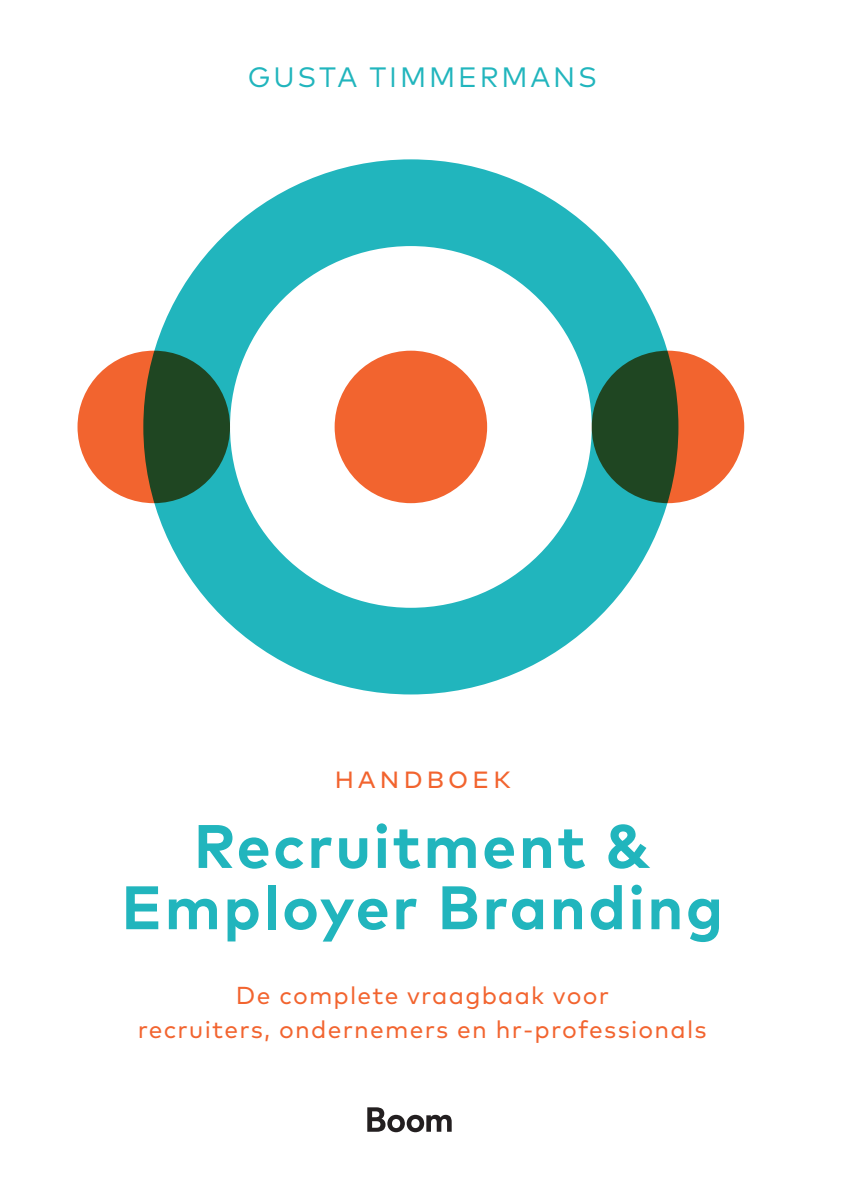
<style>
.page{position:relative;width:847px;height:1183px;background:#fff}
.page>*{position:absolute;margin:0;border:0;box-sizing:border-box;transform-origin:0 0}
.t1{font:700 61.25px/61.2px "Mark Pro";letter-spacing:.04em;color:#21b5bd;text-align:center}
.t2{font:31.5px "Mark Pro";letter-spacing:.1em;color:#f2642f}
.t3{font:28px "Mark Pro";letter-spacing:.1em;color:#21b5bd}
.t4{font:24.5px/33.2px "Mark Pro";letter-spacing:.05em;color:#f2642f;text-align:center}
</style>
<div class="page">
<div style="left:143px;top:159px;width:535px;height:535px;background:#21b5bd;border-radius:50%"></div>
<div style="left:230px;top:246px;width:361px;height:361px;background:#fff;border-radius:50%"></div>
<div style="left:334px;top:351px;width:153px;height:152px;background:#f2642f;border-radius:50%"></div>
<svg style="left:591px;top:351px;width:153px;height:152px;background:#7b5328"></svg>
<svg style="left:77px;top:351px;width:153px;height:152px;background:#7d5428"></svg>
<svg style="left:367px;top:1107px;width:84px;height:25px"></svg>
<p class="t3" style="left:248px;top:56px;width:350px">GUSTA TIMMERMANS</p>
<p class="t2" style="left:334px;top:753px;width:178px">handboek</p>
<h1 class="t1" style="left:121px;top:810px;width:603px">Recruitment &amp;<br>Employer Branding</h1>
<p class="t4" style="left:138px;top:977px;width:570px">De complete vraagbaak voor<br>recruiters, ondernemers en hr-professionals</p>
</div>
